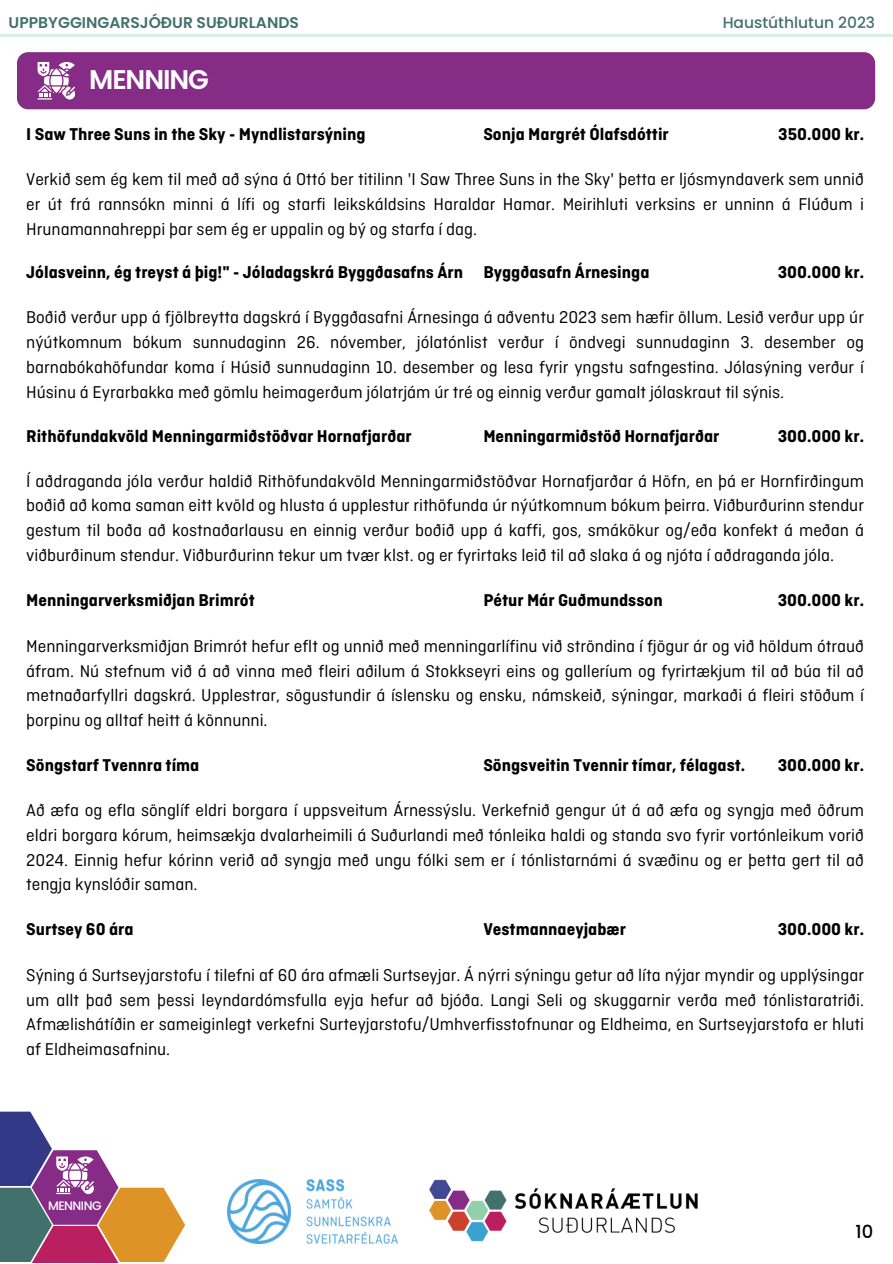
<style>
.page{position:relative;width:893px;height:1264px;background:#fff}
.page>*{position:absolute;margin:0;border:0;box-sizing:border-box;transform-origin:0 0}
.t1{font:600 27px "Poppins";letter-spacing:-.04em;color:#fff}
.t2{font:18px/24.8px "Ciutadella";color:#000;text-align:justify}
.t3{font:700 18px "Ciutadella";color:#000}
.t4{font:500 18px "Poppins";color:#000}
.t5{font:600 15.45px "Poppins";color:#42716d}
.t6{font:500 15.45px "Poppins";color:#42716d}
.t7{font:500 12.3px "Poppins";letter-spacing:-.04em;color:#fff}
</style>
<div class="page">
<hr style="left:0;top:34px;width:892px;height:2px;background:#d4f1df">
<div style="left:17px;top:52px;width:858px;height:57px;background:#872c86;border-radius:11px"></div>
<svg style="left:32px;top:1150px;width:153px;height:112px"></svg>
<svg style="left:52px;top:1225px;width:66px;height:37px;background:#c2395f"></svg>
<svg style="left:0;top:1187px;width:52px;height:75px;background:#596973"></svg>
<svg style="left:0;top:1111px;width:52px;height:75px;background:#555196"></svg>
<svg style="left:38px;top:62px;width:37px;height:37px"></svg>
<img style="left:228px;top:1179px;width:170px;height:63px">
<img style="left:429px;top:1179px;width:269px;height:63px">
<p class="t5" style="left:9px;top:11px;width:292px">UPPBYGGINGARSJÓÐUR SUÐURLANDS</p>
<p class="t6" style="left:722px;top:11px;width:154px">Haustúthlutun 2023</p>
<p class="t1" style="left:89px;top:60px;width:121px">MENNING</p>
<p class="t3" style="left:26px;top:125px;width:341px">I Saw Three Suns in the Sky - Myndlistarsýning</p>
<p class="t3" style="left:483px;top:125px;width:187px">Sonja Margrét Ólafsdóttir</p>
<p class="t3" style="left:778px;top:125px;width:87px">350.000 kr.</p>
<p class="t2" style="left:26px;top:168px;width:839px">Verkið sem ég kem til með að sýna á Ottó ber titilinn 'I Saw Three Suns in the Sky' þetta er ljósmyndaverk sem unnið er út frá rannsókn minni á lífi og starfi leikskáldsins Haraldar Hamar. Meirihluti verksins er unninn á Flúðum i Hrunamannahreppi þar sem ég er uppalin og bý og starfa í dag.</p>
<p class="t3" style="left:26px;top:263px;width:438px">Jólasveinn, ég treyst á þig!" - Jóladagskrá Byggðasafns Árn</p>
<p class="t3" style="left:483px;top:263px;width:168px">Byggðasafn Árnesinga</p>
<p class="t3" style="left:777px;top:263px;width:88px">300.000 kr.</p>
<p class="t2" style="left:26px;top:306px;width:839px">Boðið verður upp á fjölbreytta dagskrá í Byggðasafni Árnesinga á aðventu 2023 sem hæfir öllum. Lesið verður upp úr nýútkomnum bókum sunnudaginn 26. nóvember, jólatónlist verður í öndvegi sunnudaginn 3. desember og barnabókahöfundar koma í Húsið sunnudaginn 10. desember og lesa fyrir yngstu safngestina. Jólasýning verður í Húsinu á Eyrarbakka með gömlu heimagerðum jólatrjám úr tré og einnig verður gamalt jólaskraut til sýnis.</p>
<p class="t3" style="left:26px;top:426px;width:387px">Rithöfundakvöld Menningarmiðstöðvar Hornafjarðar</p>
<p class="t3" style="left:483px;top:426px;width:237px">Menningarmiðstöð Hornafjarðar</p>
<p class="t3" style="left:777px;top:426px;width:88px">300.000 kr.</p>
<p class="t2" style="left:26px;top:469px;width:839px">Í aðdraganda jóla verður haldið Rithöfundakvöld Menningarmiðstöðvar Hornafjarðar á Höfn, en þá er Hornfirðingum boðið að koma saman eitt kvöld og hlusta á upplestur rithöfunda úr nýútkomnum bókum þeirra. Viðburðurinn stendur gestum til boða að kostnaðarlausu en einnig verður boðið upp á kaffi, gos, smákökur og/eða konfekt á meðan á viðburðinum stendur. Viðburðurinn tekur um tvær klst. og er fyrirtaks leið til að slaka á og njóta í aðdraganda jóla.</p>
<p class="t3" style="left:26px;top:590px;width:230px">Menningarverksmiðjan Brimrót</p>
<p class="t3" style="left:483px;top:590px;width:181px">Pétur Már Guðmundsson</p>
<p class="t3" style="left:777px;top:590px;width:88px">300.000 kr.</p>
<p class="t2" style="left:26px;top:635px;width:839px">Menningarverksmiðjan Brimrót hefur eflt og unnið með menningarlífinu við ströndina í fjögur ár og við höldum ótrauð áfram. Nú stefnum við á að vinna með fleiri aðilum á Stokkseyri eins og galleríum og fyrirtækjum til að búa til að metnaðarfyllri dagskrá. Upplestrar, sögustundir á íslensku og ensku, námskeið, sýningar, markaði á fleiri stöðum í þorpinu og alltaf heitt á könnunni.</p>
<p class="t3" style="left:26px;top:755px;width:175px">Söngstarf Tvennra tíma</p>
<p class="t3" style="left:483px;top:755px;width:263px">Söngsveitin Tvennir tímar, félagast.</p>
<p class="t3" style="left:777px;top:755px;width:88px">300.000 kr.</p>
<p class="t2" style="left:26px;top:799px;width:839px">Að æfa og efla sönglíf eldri borgara í uppsveitum Árnessýslu. Verkefnið gengur út á að æfa og syngja með öðrum eldri borgara kórum, heimsækja dvalarheimili á Suðurlandi með tónleika haldi og standa svo fyrir vortónleikum vorið 2024. Einnig hefur kórinn verið að syngja með ungu fólki sem er í tónlistarnámi á svæðinu og er þetta gert til að tengja kynslóðir saman.</p>
<p class="t3" style="left:26px;top:920px;width:109px">Surtsey 60 ára</p>
<p class="t3" style="left:483px;top:920px;width:144px">Vestmannaeyjabær</p>
<p class="t3" style="left:777px;top:920px;width:88px">300.000 kr.</p>
<p class="t2" style="left:26px;top:963px;width:839px">Sýning á Surtseyjarstofu í tilefni af 60 ára afmæli Surtseyjar. Á nýrri sýningu getur að líta nýjar myndir og upplýsingar um allt það sem þessi leyndardómsfulla eyja hefur að bjóða. Langi Seli og skuggarnir verða með tónlistaratriði.<br>Afmælishátíðin er sameiginlegt verkefni Surteyjarstofu/Umhverfisstofnunar og Eldheima, en Surtseyjarstofa er hluti af Eldheimasafninu.</p>
<p class="t7" style="left:48px;top:1196px;width:55px">MENNING</p>
<p class="t4" style="left:855px;top:1218px;width:19px">10</p>
</div>
